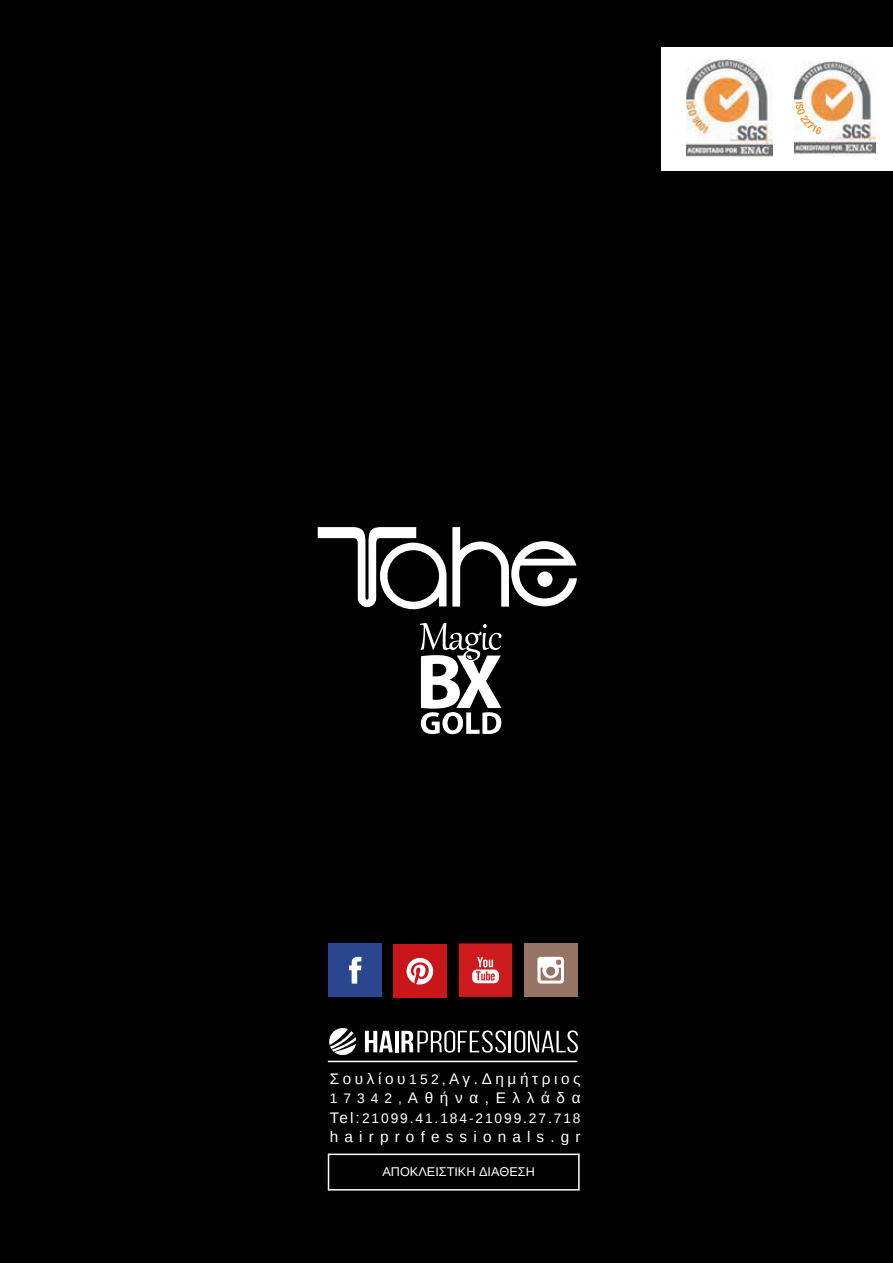
<style>
.page{position:relative;width:893px;height:1263px;background:#010101}
.page>*{position:absolute;margin:0;border:0;box-sizing:border-box;transform-origin:0 0}
.t1{font:15.3px/19.5px "Liberation Sans";letter-spacing:.235em;color:#fff}
.t2{font:15.3px "Liberation Sans";letter-spacing:.405em;color:#fff}
.t3{font:13.8px "Liberation Sans";letter-spacing:.135em;color:#fff}
.t4{font:12.75px "Liberation Sans";color:#fff}
.s1{font-size:13.8px}
.s2{font-size:15.3px}
</style>
<div class="page">
<div style="left:661px;top:47px;width:232px;height:124px;background:#fff"></div>
<img style="left:686px;top:59px;width:86px;height:98px">
<img style="left:795px;top:61px;width:81px;height:94px">
<svg style="left:794px;top:100px;width:28px;height:35px"></svg>
<svg style="left:452px;top:527px;width:125px;height:80px"></svg>
<svg style="left:318px;top:527px;width:128px;height:82px"></svg>
<svg style="left:420px;top:623px;width:82px;height:111px"></svg>
<svg style="left:329px;top:1028px;width:27px;height:27px"></svg>
<hr style="left:509px;top:1031px;width:2px;height:21px;background:#fff">
<svg style="left:514px;top:1030px;width:64px;height:22px"></svg>
<svg style="left:365px;top:1031px;width:28px;height:21px"></svg>
<hr style="left:395px;top:1031px;width:4px;height:21px;background:#fff">
<svg style="left:401px;top:1030px;width:105px;height:22px"></svg>
<hr style="left:328px;top:1061px;width:249px;height:1px;background:#fff">
<div style="left:328px;top:1153px;width:252px;height:37px;border:2px solid #fff"></div>
<div style="left:328px;top:943px;width:54px;height:54px;background:#2a468f"></div>
<svg style="left:349px;top:957px;width:12px;height:26px"></svg>
<svg style="left:459px;top:943px;width:53px;height:54px;background:#d13537"></svg>
<div style="left:524px;top:943px;width:53px;height:54px;background:#957463"></div>
<svg style="left:537px;top:957px;width:27px;height:26px"></svg>
<div style="left:393px;top:945px;width:53px;height:53px;background:#c9161a"></div>
<svg style="left:407px;top:958px;width:26px;height:26px"></svg>
<div style="left:546px;top:967px;width:9px;height:9px;background:#957463;border-radius:50%"></div>
<p class="t1" style="left:330px;top:1069px;width:252px">Σουλίου<span class="s1">152,</span>Αγ.Δημήτριος<br><span class="s1">17342,</span>Αθήνα,Ελλάδα</p>
<p class="t3" style="left:330px;top:1110px;width:252px"><span class="s2">Tel:</span>21099.41.184-21099.27.718</p>
<p class="t2" style="left:330px;top:1128px;width:252px">hairprofessionals.gr</p>
<p class="t4" style="left:382px;top:1164px;width:154px">ΑΠΟΚΛΕΙΣΤΙΚΗ ΔΙΑΘΕΣΗ</p>
</div>
